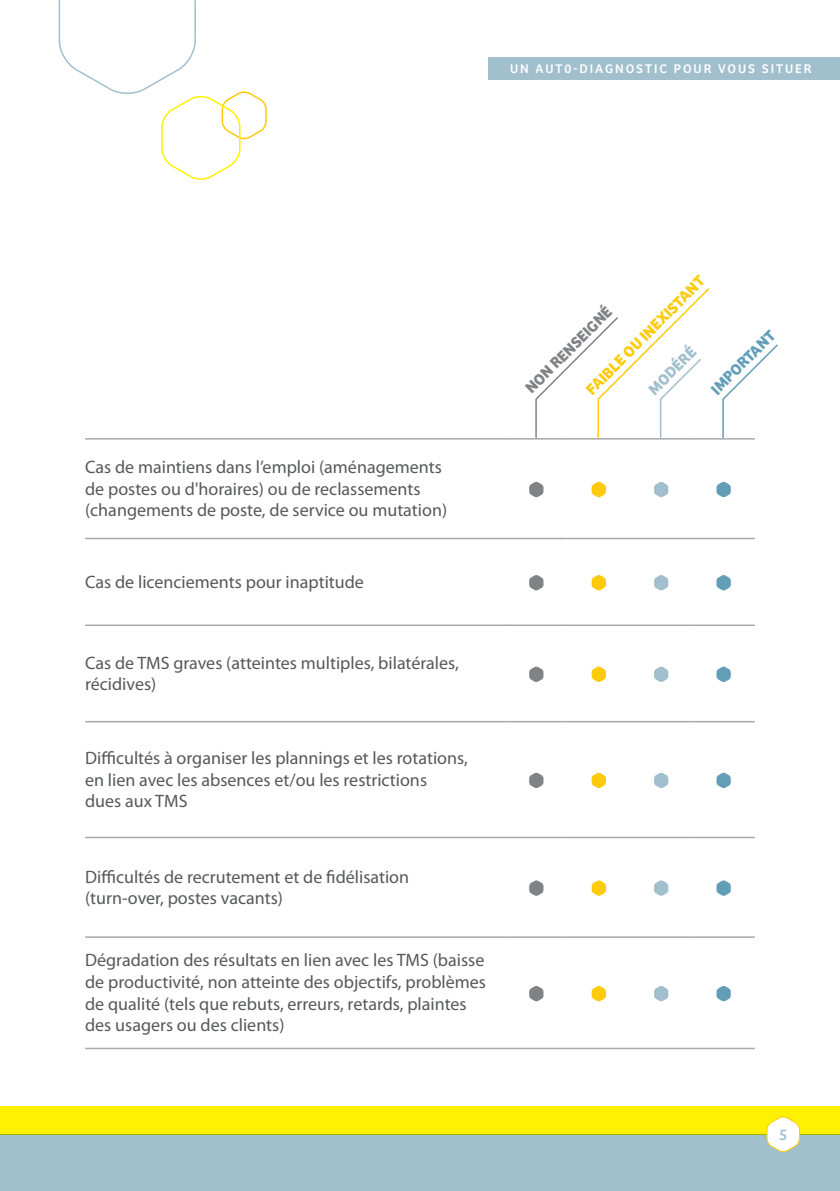
<style>
.page{position:relative;width:840px;height:1191px;background:#fff}
.page>*{position:absolute;margin:0;border:0;box-sizing:border-box;transform-origin:0 0}
.t1{font:18px/21.6px "Myriad Pro";color:#57585a}
.t2{font:700 16px "Bree";color:#feca0a}
.t3{font:700 16px "Bree";color:#808285}
.t4{font:700 16px "Bree";color:#639eb7}
.t5{font:700 16px "Bree";color:#a1bfcd}
.t6{font:16px "Bree";color:#a1bfcd}
.t7{font:13px "Bree";letter-spacing:.15em;color:#fff}
</style>
<div class="page">
<svg style="left:58px;top:0;width:209px;height:180px"></svg>
<div style="left:0;top:1134px;width:839px;height:57px;background:#a1bfcd"></div>
<div style="left:0;top:1106px;width:839px;height:28px;background:#fff101"></div>
<svg style="left:765px;top:1116px;width:35px;height:37px"></svg>
<div style="left:488px;top:57px;width:351px;height:22px;background:#a1bfcd"></div>
<hr style="left:85px;top:438px;width:420px;height:1px;background:#a8a9ad">
<hr style="left:85px;top:538px;width:420px;height:1px;background:#a8a9ad">
<hr style="left:85px;top:624px;width:420px;height:2px;background:#a8a9ad">
<hr style="left:505px;top:624px;width:62px;height:2px;background:#a8a9ad">
<hr style="left:567px;top:624px;width:62px;height:2px;background:#a8a9ad">
<hr style="left:629px;top:624px;width:63px;height:2px;background:#a8a9ad">
<hr style="left:692px;top:624px;width:62px;height:2px;background:#a8a9ad">
<hr style="left:85px;top:721px;width:420px;height:1px;background:#a8a9ad">
<hr style="left:505px;top:721px;width:62px;height:1px;background:#a8a9ad">
<hr style="left:567px;top:721px;width:62px;height:1px;background:#a8a9ad">
<hr style="left:629px;top:721px;width:63px;height:1px;background:#a8a9ad">
<hr style="left:692px;top:721px;width:62px;height:1px;background:#a8a9ad">
<hr style="left:85px;top:836px;width:420px;height:2px;background:#a8a9ad">
<hr style="left:505px;top:836px;width:62px;height:2px;background:#a8a9ad">
<hr style="left:567px;top:836px;width:62px;height:2px;background:#a8a9ad">
<hr style="left:629px;top:836px;width:63px;height:2px;background:#a8a9ad">
<hr style="left:692px;top:836px;width:62px;height:2px;background:#a8a9ad">
<hr style="left:85px;top:936px;width:420px;height:1px;background:#a8a9ad">
<hr style="left:505px;top:936px;width:62px;height:1px;background:#a8a9ad">
<hr style="left:567px;top:936px;width:62px;height:1px;background:#a8a9ad">
<hr style="left:629px;top:936px;width:63px;height:1px;background:#a8a9ad">
<hr style="left:692px;top:936px;width:62px;height:1px;background:#a8a9ad">
<hr style="left:85px;top:1047px;width:420px;height:2px;background:#a8a9ad">
<hr style="left:505px;top:1047px;width:62px;height:2px;background:#a8a9ad">
<hr style="left:567px;top:1047px;width:62px;height:2px;background:#a8a9ad">
<hr style="left:629px;top:1047px;width:63px;height:2px;background:#a8a9ad">
<hr style="left:692px;top:1047px;width:62px;height:2px;background:#a8a9ad">
<hr style="left:505px;top:438px;width:62px;height:1px;background:#a8a9ad">
<hr style="left:692px;top:438px;width:62px;height:1px;background:#a8a9ad">
<hr style="left:505px;top:538px;width:62px;height:1px;background:#a8a9ad">
<hr style="left:567px;top:538px;width:62px;height:1px;background:#a8a9ad">
<hr style="left:629px;top:538px;width:63px;height:1px;background:#a8a9ad">
<hr style="left:692px;top:538px;width:62px;height:1px;background:#a8a9ad">
<svg style="left:529px;top:482px;width:14px;height:15px"></svg>
<svg style="left:591px;top:482px;width:14px;height:15px"></svg>
<svg style="left:654px;top:482px;width:14px;height:15px"></svg>
<svg style="left:716px;top:482px;width:14px;height:15px"></svg>
<svg style="left:529px;top:575px;width:14px;height:15px"></svg>
<svg style="left:591px;top:575px;width:14px;height:15px"></svg>
<svg style="left:654px;top:575px;width:14px;height:15px"></svg>
<svg style="left:716px;top:575px;width:14px;height:15px"></svg>
<svg style="left:529px;top:666px;width:14px;height:16px"></svg>
<svg style="left:591px;top:666px;width:14px;height:16px"></svg>
<svg style="left:654px;top:666px;width:14px;height:16px"></svg>
<svg style="left:716px;top:666px;width:14px;height:16px"></svg>
<svg style="left:529px;top:772px;width:14px;height:16px"></svg>
<svg style="left:591px;top:772px;width:14px;height:16px"></svg>
<svg style="left:654px;top:772px;width:14px;height:16px"></svg>
<svg style="left:716px;top:772px;width:14px;height:16px"></svg>
<svg style="left:529px;top:880px;width:14px;height:16px"></svg>
<svg style="left:591px;top:880px;width:14px;height:16px"></svg>
<svg style="left:654px;top:880px;width:14px;height:16px"></svg>
<svg style="left:716px;top:880px;width:14px;height:16px"></svg>
<svg style="left:529px;top:986px;width:14px;height:15px"></svg>
<svg style="left:591px;top:986px;width:14px;height:15px"></svg>
<svg style="left:654px;top:986px;width:14px;height:15px"></svg>
<svg style="left:716px;top:986px;width:14px;height:15px"></svg>
<svg style="left:535px;top:288px;width:175px;height:151px"></svg>
<svg style="left:722px;top:344px;width:56px;height:95px"></svg>
<p class="t7" style="left:509px;top:61px;width:303px">UN AUT0-DIAGNOSTIC POUR VOUS SITUER</p>
<p class="t1" style="left:85px;top:456px;width:363px">Cas de maintiens dans l’emploi (aménagements de postes ou d'horaires) ou de reclassements (changements de poste, de service ou mutation)</p>
<p class="t1" style="left:85px;top:571px;width:280px">Cas de licenciements pour inaptitude</p>
<p class="t1" style="left:85px;top:651px;width:375px">Cas de TMS graves (atteintes multiples, bilatérales, récidives)</p>
<p class="t1" style="left:85px;top:747px;width:384px">Difficultés à organiser les plannings et les rotations, en lien avec les absences et/ou les restrictions dues aux TMS</p>
<p class="t1" style="left:85px;top:865px;width:325px">Difficultés de recrutement et de fidélisation (turn-over, postes vacants)</p>
<p class="t1" style="left:85px;top:949px;width:402px">Dégradation des résultats en lien avec les TMS (baisse de productivité, non atteinte des objectifs, problèmes de qualité (tels que rebuts, erreurs, retards, plaintes des usagers ou des clients)</p>
<p class="t2" style="left:581px;top:385px;width:162px;rotate:-45deg">FAIBLE OU INEXISTANT</p>
<p class="t3" style="left:520px;top:383px;width:116px;rotate:-45deg">NON RENSEIGNÉ</p>
<p class="t4" style="left:706px;top:385px;width:85px;rotate:-45deg">IMPORTANT</p>
<p class="t5" style="left:643px;top:385px;width:61px;rotate:-45deg">MODÉRÉ</p>
<p class="t6" style="left:778px;top:1125px;width:10px">5</p>
</div>
